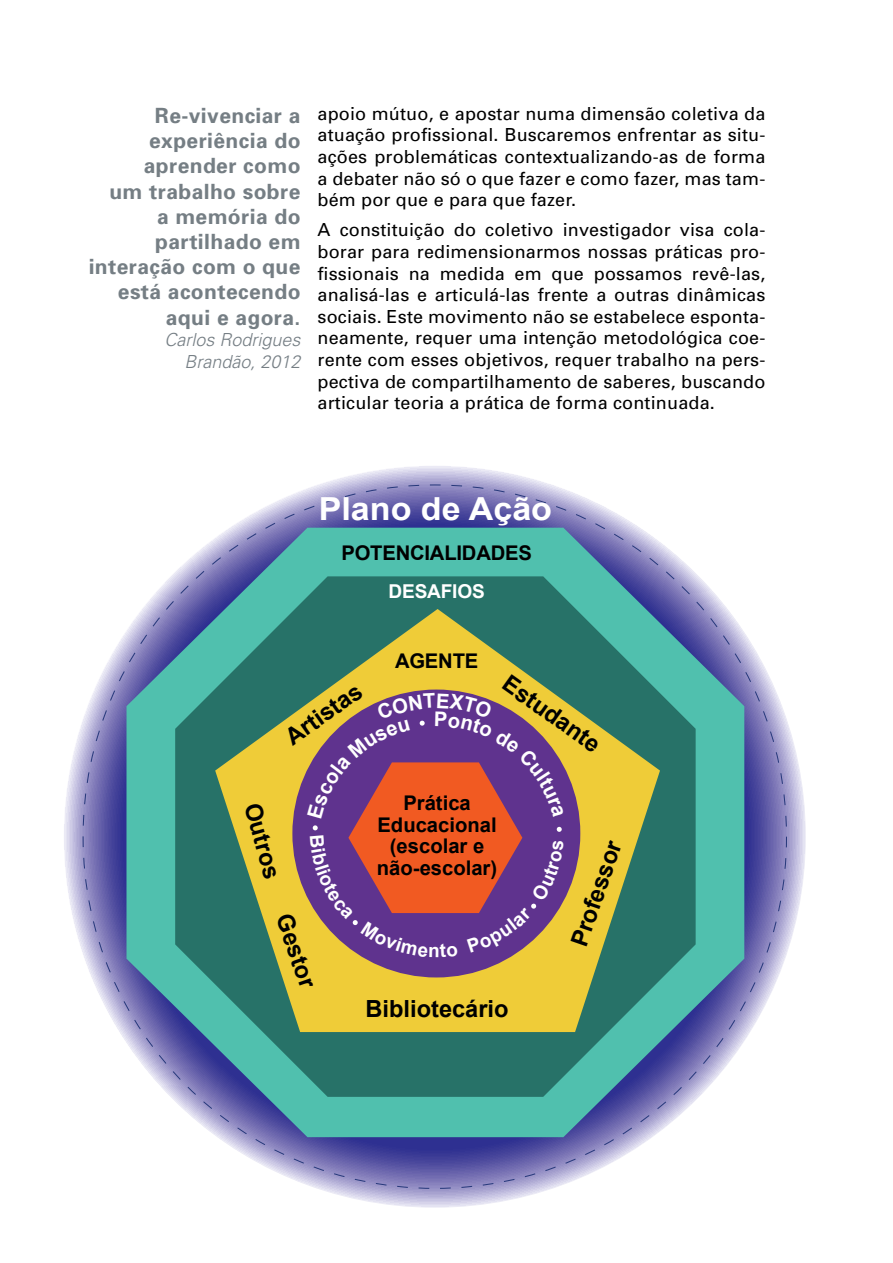
<style>
.page{position:relative;width:893px;height:1263px;background:#fff}
.page>*{position:absolute;margin:0;border:0;box-sizing:border-box;transform-origin:0 0}
.t1{font:700 31.8px "Arial";color:#fff;scale:1.07 1}
.t2{font:700 23.55px "Arial";color:#000}
.t3{font:700 21px/25.2px "Univers";letter-spacing:.02em;color:#757e84;text-align:right}
.t4{font:700 20.25px/21.3px "Arial";color:#000;text-align:center}
.t5{font:700 19.05px "Arial";letter-spacing:-.01em;color:#fff}
.t6{font:18px/21.6px "Univers";letter-spacing:.01em;color:#000;text-align:justify}
.t7{font:italic 300 18px/21.6px "Univers";color:#757e84;text-align:right}
</style>
<div class="page">
<svg style="left:64px;top:466px;width:742px;height:742px;background:#8a87bf"></svg>
<svg style="left:126px;top:528px;width:618px;height:609px;fill:#50c0ae"></svg>
<svg style="left:175px;top:576px;width:521px;height:521px;background:#3a8185"></svg>
<svg style="left:215px;top:609px;width:445px;height:423px;background:#8da455"></svg>
<div style="left:292px;top:689px;width:288px;height:288px;background:#5f338e;border-radius:50%"></div>
<svg style="left:307px;top:693px;width:257px;height:264px"></svg>
<p class="t3" style="left:89px;top:103px;width:213px">Re-vivenciar a experiência do aprender como<br>um trabalho sobre<br>a memória do partilhado em interação com o que está acontecendo aqui e agora.</p>
<p class="t7" style="left:164px;top:329px;width:138px">Carlos Rodrigues<br>Brandão, 2012</p>
<p class="t6" style="left:317px;top:103px;width:449px">apoio mútuo, e apostar numa dimensão coletiva da atuação profissional. Buscaremos enfrentar as situ&shy;ações problemáticas contextualizando-as de forma a debater não só o que fazer e como fazer, mas tam&shy;bém por que e para que fazer.</p>
<p class="t6" style="left:317px;top:219px;width:449px">A constituição do coletivo investigador visa cola&shy;borar para redimensionarmos nossas práticas pro&shy;fissionais na medida em que possamos revê-las, analisá-las e articulá-las frente a outras dinâmicas sociais. Este movimento não se estabelece esponta&shy;neamente, requer uma intenção metodológica coe&shy;rente com esses objetivos, requer trabalho na pers&shy;pectiva de compartilhamento de saberes, buscando articular teoria a prática de forma continuada.</p>
<h1 class="t1" style="left:319px;top:488px;width:220px">Plano de Ação</h1>
<p class="t4" style="left:341px;top:542px;width:192px">POTENCIALIDADES</p>
<p class="t5" style="left:388px;top:579px;width:98px">DESAFIOS</p>
<p class="t4" style="left:395px;top:651px;width:85px">AGENTE</p>
<h2 class="t2" style="left:279px;top:726px;width:89px;rotate:-35deg">Artistas</h2>
<h2 class="t2" style="left:514px;top:668px;width:116px;rotate:35deg">Estudante</h2>
<h2 class="t2" style="left:267px;top:799px;width:79px;rotate:74deg">Outros</h2>
<h2 class="t2" style="left:299px;top:910px;width:78px;rotate:71deg">Gestor</h2>
<p class="t4" style="left:377px;top:793px;width:122px">Prática<br>Educacional (escolar e não-escolar)</p>
<h2 class="t2" style="left:366px;top:993px;width:144px">Bibliotecário</h2>
<h2 class="t2" style="left:564px;top:940px;width:112px;rotate:-71deg">Professor</h2>
</div>
